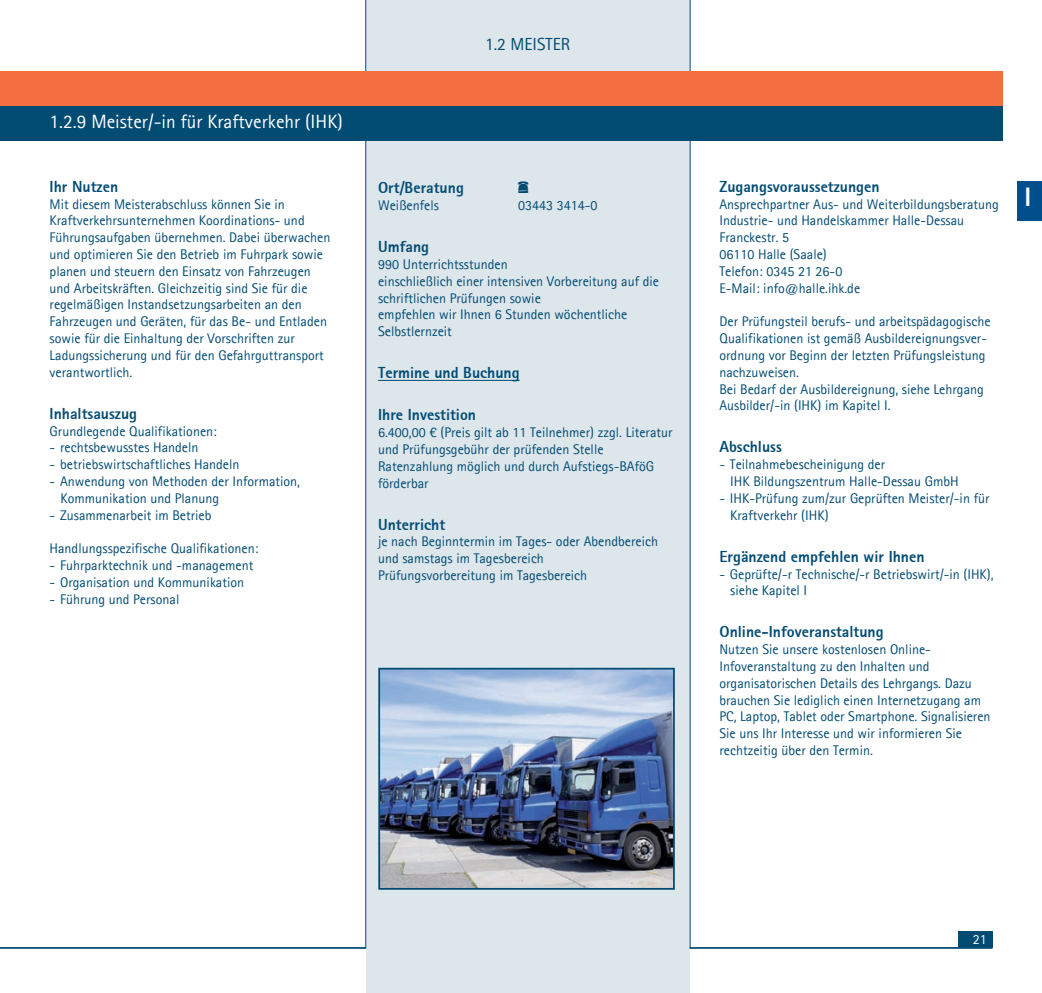
<style>
.page{position:relative;width:1042px;height:993px;background:#fff}
.page>*{position:absolute;margin:0;border:0;box-sizing:border-box;transform-origin:0 0}
.t1{font:800 26.25px "Agfa Rotis Sans Serif";color:#fff}
.t2{font:19.25px "Agfa Rotis Sans Serif";color:#fff}
.t3{font:17.5px "Agfa Rotis Sans Serif";color:#024b73}
.Ansprechpartner{font:800 15.75px "Agfa Rotis Sans Serif";color:#024b73}
.Ansprechpartner-2{font:14px/16.8px "Agfa Rotis Sans Serif";color:#024b73}
.Absatz_mit_Anstrich{font:14px/16.8px "Agfa Rotis Sans Serif";color:#024b73}
.t4{font:14px "Agfa Rotis Sans Serif";color:#fff}
</style>
<div class="page">
<hr style="left:690px;top:0;width:1px;height:948px;background:#024b73">
<hr style="left:365px;top:0;width:1px;height:948px;background:#024b73">
<div style="left:366px;top:0;width:324px;height:992px;background:#dce6eb"></div>
<div style="left:957px;top:931px;width:35px;height:17px;background:#024b73"></div>
<div style="left:0;top:72px;width:1002px;height:34px;background:#f36f42"></div>
<div style="left:0;top:106px;width:1002px;height:35px;background:#024c74"></div>
<hr style="left:690px;top:946px;width:302px;height:2px;background:#024b73">
<hr style="left:0;top:946px;width:366px;height:2px;background:#024b73">
<div style="left:1017px;top:181px;width:25px;height:39px;background:#004f8c"></div>
<hr style="left:378px;top:380px;width:141px;height:1px;background:#024b73">
<img style="left:381px;top:670px;width:291px;height:216px">
<div style="left:378px;top:667px;width:297px;height:222px;border:2px solid #004a73"></div>
<p class="t2" style="left:50px;top:109px;width:295px">1.2.9 Meister/-in für Kraftverkehr (IHK)</p>
<p class="Ansprechpartner" style="left:50px;top:176px;width:70px">Ihr Nutzen</p>
<p class="Ansprechpartner-2" style="left:50px;top:195px;width:282px">Mit diesem Meisterabschluss können Sie in Kraftverkehrsunternehmen Koordinations- und Führungsaufgaben übernehmen. Dabei überwachen und optimieren Sie den Betrieb im Fuhrpark sowie planen und steuern den Einsatz von Fahrzeugen und Arbeitskräften. Gleichzeitig sind Sie für die regelmäßigen Instandsetzungsarbeiten an den Fahrzeugen und Geräten, für das Be- und Entladen sowie für die Einhaltung der Vorschriften zur Ladungssicherung und für den Gefahrguttransport verantwortlich.</p>
<p class="Ansprechpartner" style="left:50px;top:403px;width:89px">Inhaltsauszug</p>
<p class="Ansprechpartner-2" style="left:50px;top:422px;width:169px">Grundlegende Qualifikationen:</p>
<p class="Absatz_mit_Anstrich" style="left:50px;top:439px;width:150px">- rechtsbewusstes Handeln</p>
<p class="Absatz_mit_Anstrich" style="left:50px;top:455px;width:191px">- betriebswirtschaftliches Handeln</p>
<p class="Absatz_mit_Anstrich" style="left:60px;top:472px;width:241px;text-indent:-11px">- Anwendung von Methoden der Information,<br>Kommunikation und Planung</p>
<p class="Absatz_mit_Anstrich" style="left:50px;top:506px;width:163px">- Zusammenarbeit im Betrieb</p>
<p class="Ansprechpartner-2" style="left:50px;top:539px;width:210px">Handlungsspezifische Qualifikationen:</p>
<p class="Absatz_mit_Anstrich" style="left:50px;top:556px;width:205px">- Fuhrparktechnik und -management</p>
<p class="Absatz_mit_Anstrich" style="left:50px;top:573px;width:196px">- Organisation und Kommunikation</p>
<p class="Absatz_mit_Anstrich" style="left:50px;top:590px;width:131px">- Führung und Personal</p>
<p class="t3" style="left:485px;top:34px;width:87px">1.2 MEISTER</p>
<p class="Ansprechpartner" style="left:378px;top:178px;width:87px">Ort/Beratung</p>
<p class="Ansprechpartner-2" style="left:378px;top:197px;width:62px">Weißenfels</p>
<p class="Ansprechpartner-2" style="left:518px;top:197px;width:81px">03443 3414-0</p>
<p class="Ansprechpartner" style="left:378px;top:237px;width:53px">Umfang</p>
<p class="Ansprechpartner-2" style="left:378px;top:255px;width:131px">990 Unterrichtsstunden</p>
<p class="Ansprechpartner-2" style="left:378px;top:272px;width:282px">einschließlich einer intensiven Vorbereitung auf die schriftlichen Prüfungen sowie</p>
<p class="Ansprechpartner-2" style="left:378px;top:306px;width:251px">empfehlen wir Ihnen 6 Stunden wöchentliche</p>
<p class="Ansprechpartner-2" style="left:378px;top:323px;width:75px">Selbstlernzeit</p>
<p class="Ansprechpartner" style="left:378px;top:363px;width:143px">Termine und Buchung</p>
<p class="Ansprechpartner" style="left:378px;top:405px;width:99px">Ihre Investition</p>
<p class="Ansprechpartner-2" style="left:378px;top:423px;width:296px">6.400,00 € (Preis gilt ab 11 Teilnehmer) zzgl. Literatur und Prüfungsgebühr der prüfenden Stelle</p>
<p class="Ansprechpartner-2" style="left:378px;top:457px;width:278px">Ratenzahlung möglich und durch Aufstiegs-BAföG förderbar</p>
<p class="Ansprechpartner" style="left:378px;top:514px;width:69px">Unterricht</p>
<p class="Ansprechpartner-2" style="left:378px;top:533px;width:281px">je nach Beginntermin im Tages- oder Abendbereich und samstags im Tagesbereich</p>
<p class="Ansprechpartner-2" style="left:378px;top:566px;width:211px">Prüfungsvorbereitung im Tagesbereich</p>
<p class="Ansprechpartner" style="left:719px;top:176px;width:162px">Zugangsvoraussetzungen</p>
<p class="Ansprechpartner-2" style="left:719px;top:195px;width:281px">Ansprechpartner Aus- und Weiterbildungsberatung</p>
<p class="Ansprechpartner-2" style="left:719px;top:212px;width:246px">Industrie- und Handelskammer Halle-Dessau</p>
<p class="Ansprechpartner-2" style="left:719px;top:229px;width:71px">Franckestr. 5</p>
<p class="Ansprechpartner-2" style="left:719px;top:245px;width:109px">06110 Halle (Saale)</p>
<p class="Ansprechpartner-2" style="left:719px;top:262px;width:124px">Telefon: 0345 21 26-0</p>
<p class="Ansprechpartner-2" style="left:719px;top:279px;width:142px">E-Mail: info@halle.ihk.de</p>
<p class="Ansprechpartner-2" style="left:719px;top:313px;width:273px">Der Prüfungsteil berufs- und arbeitspädagogische Qualifikationen ist gemäß Ausbildereignungsver&shy;ordnung vor Beginn der letzten Prüfungsleistung nachzuweisen.</p>
<p class="Ansprechpartner-2" style="left:719px;top:380px;width:266px">Bei Bedarf der Ausbildereignung, siehe Lehrgang<br>Ausbilder/-in (IHK) im Kapitel I.</p>
<p class="Ansprechpartner" style="left:719px;top:437px;width:64px">Abschluss</p>
<p class="Absatz_mit_Anstrich" style="left:730px;top:455px;width:230px;text-indent:-11px">- Teilnahmebescheinigung der<br>IHK Bildungszentrum Halle-Dessau GmbH</p>
<p class="Absatz_mit_Anstrich" style="left:730px;top:489px;width:261px;text-indent:-11px">- IHK-Prüfung zum/zur Geprüften Meister/-in für<br>Kraftverkehr (IHK)</p>
<p class="Ansprechpartner" style="left:719px;top:546px;width:207px">Ergänzend empfehlen wir Ihnen</p>
<p class="Absatz_mit_Anstrich" style="left:730px;top:565px;width:265px;text-indent:-11px">- Geprüfte/-r Technische/-r Betriebswirt/-in (IHK), siehe Kapitel I</p>
<p class="Ansprechpartner" style="left:719px;top:621px;width:166px">Online-Infoveranstaltung</p>
<p class="Ansprechpartner-2" style="left:719px;top:640px;width:273px">Nutzen Sie unsere kostenlosen Online-Infoveranstaltung zu den Inhalten und organisatorischen Details des Lehrgangs. Dazu brauchen Sie lediglich einen Internetzugang am PC, Laptop, Tablet oder Smartphone. Signalisieren Sie uns Ihr Interesse und wir informieren Sie rechtzeitig über den Termin.</p>
<h1 class="t1" style="left:1024px;top:180px;width:8px">I</h1>
<p class="t4" style="left:973px;top:930px;width:15px">21</p>
</div>
